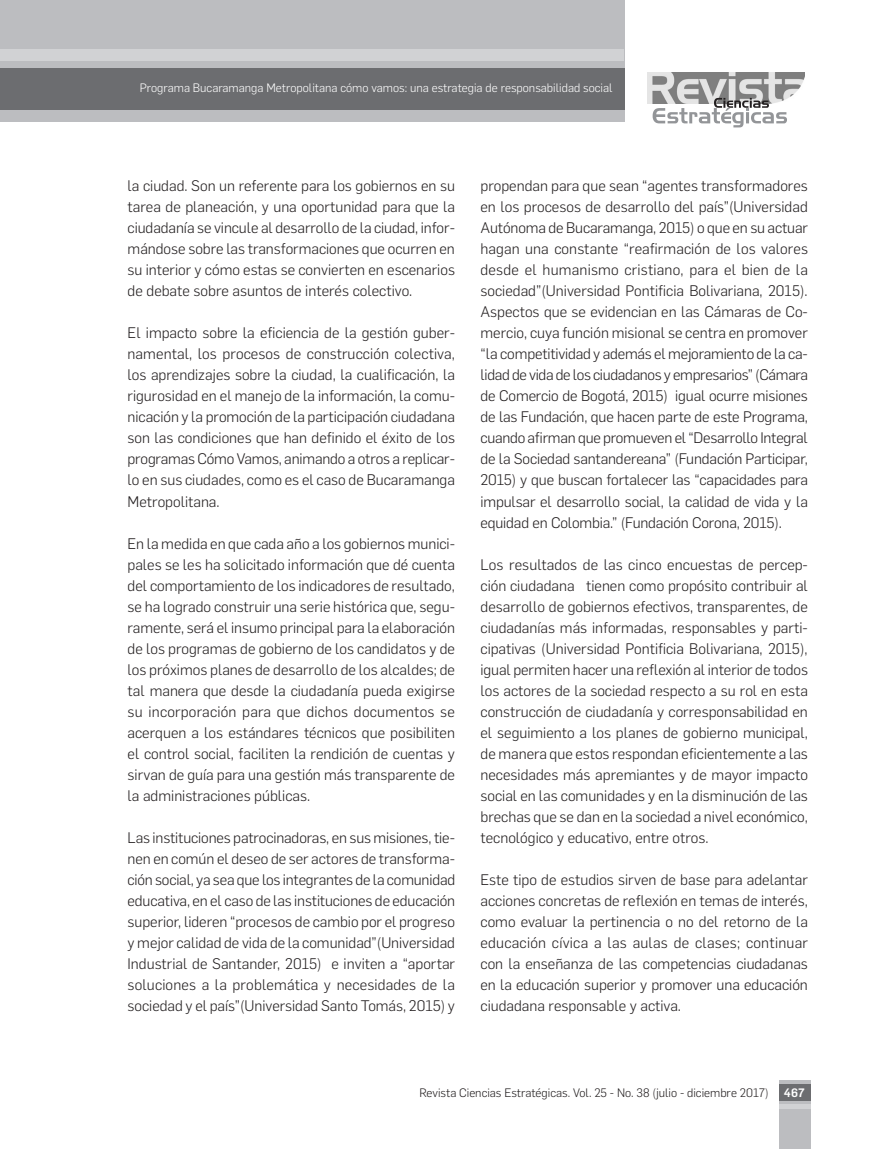
<style>
.page{position:relative;width:893px;height:1149px;background:#fff}
.page>*{position:absolute;margin:0;border:0;box-sizing:border-box;transform-origin:0 0}
.corrido{font:300 15px/21px "Flama";color:#231f20;text-align:justify}
.t1{font:300 12px "Flama";color:#fff}
.t2{font:300 12px "Flama";color:#231f20}
.t3{font:500 12px "Flama";color:#fff}
</style>
<div class="page">
<div style="left:779px;top:1079px;width:31px;height:69px;background:#bcbdc0"></div>
<div style="left:0;top:0;width:625px;height:122px;background:#bcbdc0"></div>
<img style="left:647px;top:72px;width:157px;height:31px">
<svg style="left:653px;top:98px;width:134px;height:29px"></svg>
<div style="left:0;top:68px;width:625px;height:41px;background:#6c6d70"></div>
<div style="left:0;top:49px;width:624px;height:12px;background:#d1d2d4"></div>
<svg style="left:779px;top:1104px;width:31px;height:3px"></svg>
<div style="left:779px;top:1083px;width:31px;height:16px;background:#6c6d70"></div>
<p class="t1" style="left:140px;top:80px;width:474px">Programa Bucaramanga Metropolitana cómo vamos: una estrategia de responsabilidad social</p>
<p class="corrido" style="left:128px;top:174px;width:329px">la ciudad. Son un referente para los gobiernos en su tarea de planeación, y una oportunidad para que la ciudadanía se vincule al desarrollo de la ciudad, infor&shy;mándose sobre las transformaciones que ocurren en su interior y cómo estas se convierten en escenarios de debate sobre asuntos de interés colectivo.</p>
<p class="corrido" style="left:128px;top:321px;width:329px">El impacto sobre la eficiencia de la gestión guber&shy;namental, los procesos de construcción colectiva, los aprendizajes sobre la ciudad, la cualificación, la rigurosidad en el manejo de la información, la comu&shy;nicación y la promoción de la participación ciudadana son las condiciones que han definido el éxito de los programas Cómo Vamos, animando a otros a replicar&shy;lo en sus ciudades, como es el caso de Bucaramanga Metropolitana.</p>
<p class="corrido" style="left:128px;top:531px;width:329px">En la medida en que cada año a los gobiernos munici&shy;pales se les ha solicitado información que dé cuenta del comportamiento de los indicadores de resultado, se ha logrado construir una serie histórica que, segu&shy;ramente, será el insumo principal para la elaboración de los programas de gobierno de los candidatos y de los próximos planes de desarrollo de los alcaldes; de tal manera que desde la ciudadanía pueda exigirse su incorporación para que dichos documentos se acerquen a los estándares técnicos que posibiliten el control social, faciliten la rendición de cuentas y sirvan de guía para una gestión más transparente de la administraciones públicas.</p>
<p class="corrido" style="left:128px;top:825px;width:329px">Las instituciones patrocinadoras, en sus misiones, tie&shy;nen en común el deseo de ser actores de transforma&shy;ción social, ya sea que los integrantes de la comunidad educativa, en el caso de las instituciones de educación superior, lideren “procesos de cambio por el progreso y mejor calidad de vida de la comunidad”(Universidad Industrial de Santander, 2015) e inviten a “aportar soluciones a la problemática y necesidades de la sociedad y el país”(Universidad Santo Tomás, 2015) y</p>
<p class="corrido" style="left:480px;top:174px;width:329px">propendan para que sean “agentes transformadores en los procesos de desarrollo del país”(Universidad Autónoma de Bucaramanga, 2015) o que en su actuar hagan una constante “reafirmación de los valores desde el humanismo cristiano, para el bien de la sociedad”(Universidad Pontificia Bolivariana, 2015).<br>Aspectos que se evidencian en las Cámaras de Co&shy;mercio, cuya función misional se centra en promover “la competitividad y además el mejoramiento de la ca&shy;lidad de vida de los ciudadanos y empresarios” (Cámara de Comercio de Bogotá, 2015) igual ocurre misiones de las Fundación, que hacen parte de este Programa, cuando afirman que promueven el “Desarrollo Integral de la Sociedad santandereana” (Fundación Participar, 2015) y que buscan fortalecer las “capacidades para impulsar el desarrollo social, la calidad de vida y la equidad en Colombia.” (Fundación Corona, 2015).</p>
<p class="corrido" style="left:480px;top:552px;width:329px">Los resultados de las cinco encuestas de percep&shy;ción ciudadana tienen como propósito contribuir al desarrollo de gobiernos efectivos, transparentes, de ciudadanías más informadas, responsables y parti&shy;cipativas (Universidad Pontificia Bolivariana, 2015), igual permiten hacer una reflexión al interior de todos los actores de la sociedad respecto a su rol en esta construcción de ciudadanía y corresponsabilidad en el seguimiento a los planes de gobierno municipal, de manera que estos respondan eficientemente a las necesidades más apremiantes y de mayor impacto social en las comunidades y en la disminución de las brechas que se dan en la sociedad a nivel económico, tecnológico y educativo, entre otros.</p>
<p class="corrido" style="left:480px;top:867px;width:329px">Este tipo de estudios sirven de base para adelantar acciones concretas de reflexión en temas de interés, como evaluar la pertinencia o no del retorno de la educación cívica a las aulas de clases; continuar con la enseñanza de las competencias ciudadanas en la educación superior y promover una educación ciudadana responsable y activa.</p>
<p class="t2" style="left:419px;top:1084px;width:351px">Revista Ciencias Estratégicas. Vol. 25 - No. 38 (julio - diciembre 2017)</p>
<p class="t3" style="left:784px;top:1083px;width:22px">467</p>
</div>
